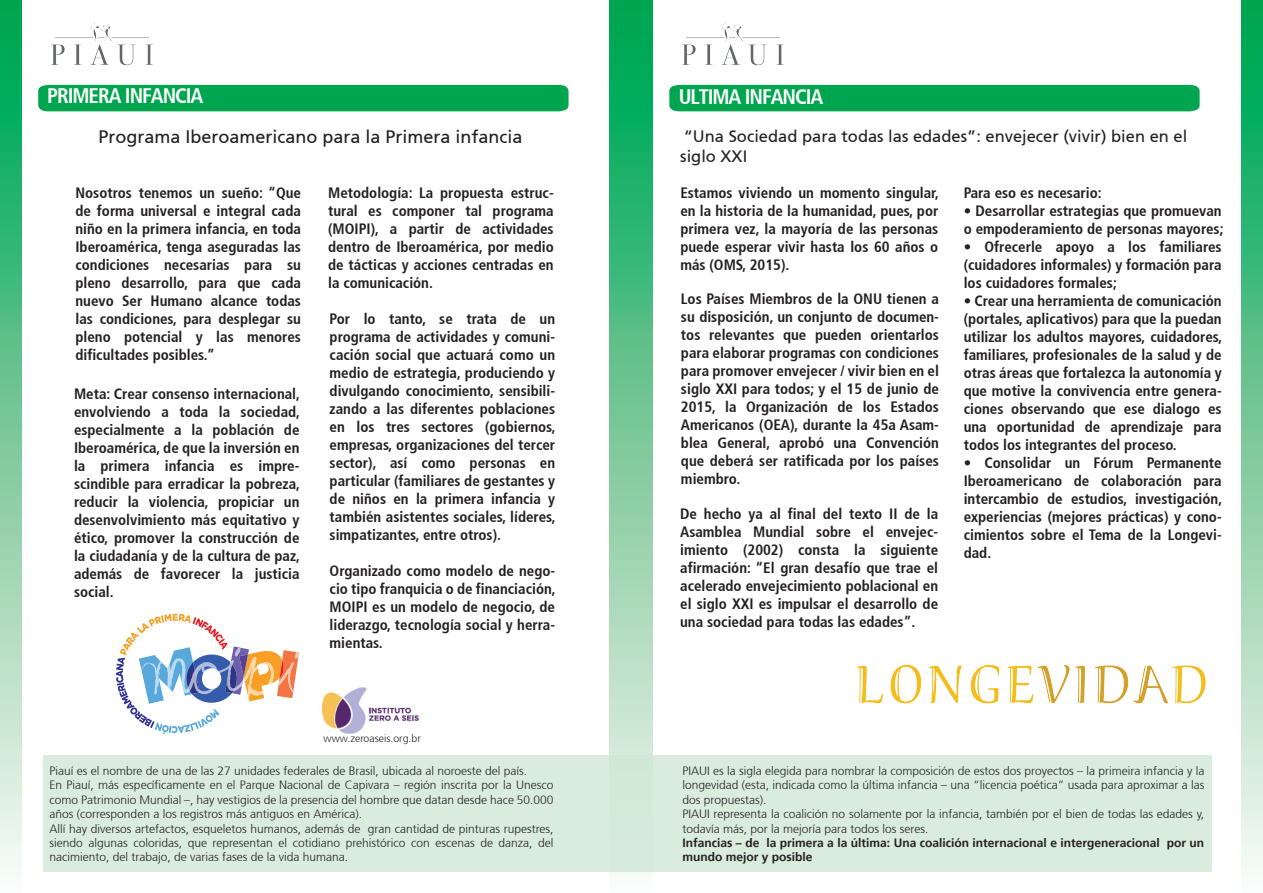
<style>
.page{position:relative;width:1263px;height:893px;background:#fff}
.page>*{position:absolute;margin:0;border:0;box-sizing:border-box;transform-origin:0 0}
.t1{font:700 condensed 21px "Frutiger 67";letter-spacing:-.05em;color:#fff}
.t2{font:18px "Frutiger 55 Roman";color:#231f20}
.t3{font:16.5px/19.8px "Frutiger 55 Roman";color:#231f20}
.t4{font:700 condensed 15px/18px "Frutiger 67";color:#231f20;text-align:justify}
.t5{font:300 12px/14.4px "Frutiger 45";color:#231f20}
.t6{font:300 10.5px "Frutiger 45";color:#231f20}
.s1{font-family:"Frutiger 65";font-weight:700}
</style>
<div class="page">
<svg style="left:609px;top:0;width:21px;height:755px;background:#62c490"></svg>
<svg style="left:630px;top:0;width:22px;height:755px;background:#62c490"></svg>
<div style="left:43px;top:755px;width:1169px;height:117px;background:#d9ecde"></div>
<svg style="left:116px;top:614px;width:183px;height:120px"></svg>
<div style="left:1241px;top:0;width:22px;height:893px;background:linear-gradient(to bottom,#00a047,#fff7f5)"></div>
<div style="left:0;top:0;width:21px;height:893px;background:linear-gradient(to bottom,#00a047,#fff7f5)"></div>
<div style="left:38px;top:85px;width:530px;height:26px;background:#00a54f"></div>
<div style="left:669px;top:85px;width:530px;height:26px;background:#00a54f"></div>
<img style="left:321px;top:687px;width:98px;height:47px">
<img style="left:857px;top:570px;width:395px;height:229px">
<img style="left:38px;top:22px;width:150px;height:68px">
<img style="left:669px;top:22px;width:150px;height:68px">
<p class="t1" style="left:47px;top:83px;width:158px">PRIMERA INFANCIA</p>
<p class="t1" style="left:679px;top:84px;width:146px">ULTIMA INFANCIA</p>
<p class="t2" style="left:98px;top:127px;width:426px">Programa Iberoamericano para la Primera infancia</p>
<p class="t4" style="left:75px;top:184px;width:227px">Nosotros tenemos un sueño: “Que de forma universal e integral cada niño en la primera infancia, en toda Iberoamérica, tenga aseguradas las condiciones necesarias para su pleno desarrollo, para que cada nuevo Ser Humano alcance todas las condiciones, para desplegar su pleno potencial y las menores dificultades posibles.”</p>
<p class="t4" style="left:74px;top:384px;width:228px">Meta: Crear consenso internacional, envolviendo a toda la sociedad, especialmente a la población de Iberoamérica, de que la inversión en la primera infancia es impre&shy;scindible para erradicar la pobreza, reducir la violencia, propiciar un desenvolvimiento más equitativo y ético, promover la construcción de la ciudadanía y de la cultura de paz, además de favorecer la justicia social.</p>
<p class="t4" style="left:328px;top:184px;width:227px">Metodología: La propuesta estruc&shy;tural es componer tal programa (MOIPI), a partir de actividades dentro de Iberoamérica, por medio de tácticas y acciones centradas en la comunicación.</p>
<p class="t4" style="left:330px;top:309px;width:228px">Por lo tanto, se trata de un programa de actividades y comuni&shy;cación social que actuará como un medio de estrategia, produciendo y divulgando conocimiento, sensibili&shy;zando a las diferentes poblaciones en los tres sectores (gobiernos, empresas, organizaciones del tercer sector), así como personas en particular (familiares de gestantes y de niños en la primera infancia y también asistentes sociales, líderes, simpatizantes, entre otros).</p>
<p class="t4" style="left:330px;top:561px;width:228px">Organizado como modelo de nego&shy;cio tipo franquicia o de financiación, MOIPI es un modelo de negocio, de liderazgo, tecnología social y herra&shy;mientas.</p>
<p class="t6" style="left:324px;top:732px;width:99px">www.zeroaseis.org.br</p>
<p class="t3" style="left:680px;top:127px;width:508px">“Una Sociedad para todas las edades”: envejecer (vivir) bien en el siglo XXI</p>
<p class="t4" style="left:680px;top:184px;width:260px">Estamos viviendo un momento singular, en la historia de la humanidad, pues, por primera vez, la mayoría de las personas puede esperar vivir hasta los 60 años o más (OMS, 2015).</p>
<p class="t4" style="left:681px;top:290px;width:260px">Los Países Miembros de la ONU tienen a su disposición, un conjunto de documen&shy;tos relevantes que pueden orientarlos para elaborar programas con condiciones para promover envejecer / vivir bien en el siglo XXI para todos; y el 15 de junio de 2015, la Organización de los Estados Americanos (OEA), durante la 45a Asam&shy;blea General, aprobó una Convención que deberá ser ratificada por los países miembro.</p>
<p class="t4" style="left:680px;top:505px;width:260px">De hecho ya al final del texto II de la Asamblea Mundial sobre el envejec&shy;imiento (2002) consta la siguiente afirmación: “El gran desafío que trae el acelerado envejecimiento poblacional en el siglo XXI es impulsar el desarrollo de una sociedad para todas las edades”.</p>
<p class="t4" style="left:964px;top:184px;width:139px">Para eso es necesario:</p>
<p class="t4" style="left:964px;top:202px;width:261px">• Desarrollar estrategias que promuevan o empoderamiento de personas mayores;</p>
<p class="t4" style="left:964px;top:238px;width:259px">• Ofrecerle apoyo a los familiares (cuidadores informales) y formación para los cuidadores formales;</p>
<p class="t4" style="left:964px;top:292px;width:260px">• Crear una herramienta de comunicación (portales, aplicativos) para que la puedan utilizar los adultos mayores, cuidadores, familiares, profesionales de la salud y de otras áreas que fortalezca la autonomía y que motive la convivencia entre genera&shy;ciones observando que ese dialogo es una oportunidad de aprendizaje para todos los integrantes del proceso.</p>
<p class="t4" style="left:964px;top:454px;width:260px">• Consolidar un Fórum Permanente Iberoamericano de colaboración para intercambio de estudios, investigación, experiencias (mejores prácticas) y cono&shy;cimientos sobre el Tema de la Longevi&shy;dad.</p>
<p class="t5" style="left:50px;top:764px;width:506px">Piauí es el nombre de una de las 27 unidades federales de Brasil, ubicada al noroeste del país.<br>En Piauí, más específicamente en el Parque Nacional de Capivara – región inscrita por la Unesco como Patrimonio Mundial –, hay vestigios de la presencia del hombre que datan desde hace 50.000 años (corresponden a los registros más antiguos en América).<br>Allí hay diversos artefactos, esqueletos humanos, además de gran cantidad de pinturas rupestres, siendo algunas coloridas, que representan el cotidiano prehistórico con escenas de danza, del nacimiento, del trabajo, de varias fases de la vida humana.</p>
<p class="t5" style="left:682px;top:764px;width:523px">PIAUI es la sigla elegida para nombrar la composición de estos dos proyectos – la primeira infancia y la longevidad (esta, indicada como la última infancia – una “licencia poética” usada para aproximar a las dos propuestas).<br>PIAUI representa la coalición no solamente por la infancia, también por el bien de todas las edades y, todavía más, por la mejoría para todos los seres.<br><span class="s1">Infancias – de la primera a la última: Una coalición internacional e intergeneracional por un mundo mejor y posible</span></p>
</div>
